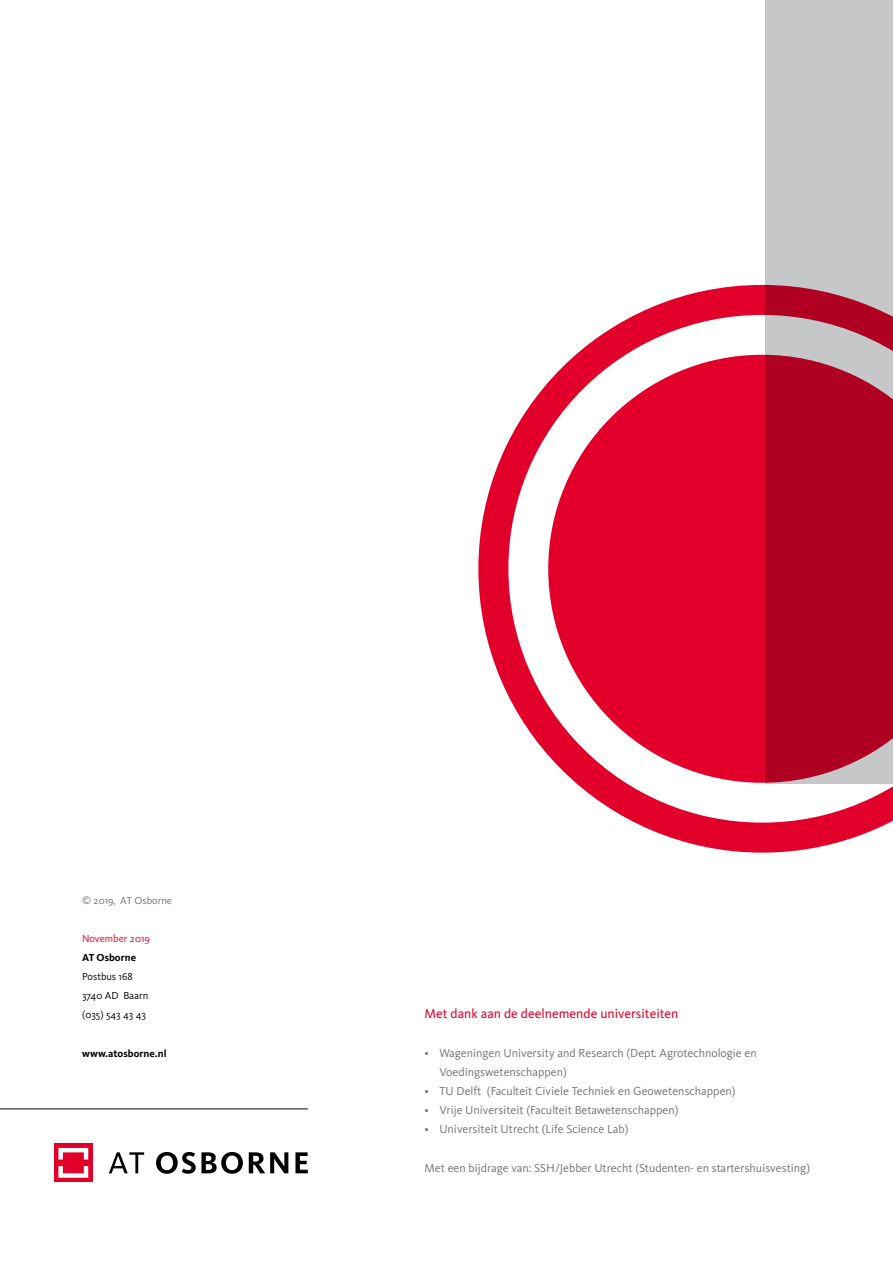
<style>
.page{position:relative;width:893px;height:1263px;background:#fff}
.page>*{position:absolute;margin:0;border:0;box-sizing:border-box;transform-origin:0 0}
.Bodytext{font:13.5px "Kievit";color:#e2002b}
.Bodytext-2{font:12px/19.2px "Kievit";color:#707172}
.Bodytext-3{font:10.5px "Kievit";color:#000}
.Bodytext-4{font:700 10.5px "Kievit";color:#000}
.Bodytext-5{font:10.5px "Kievit";color:#707172}
.Bodytext-6{font:10.5px "Kievit";color:#e2002b}
</style>
<div class="page">
<div style="left:764px;top:0;width:129px;height:784px;background:#c6c7c8"></div>
<svg style="left:478px;top:285px;width:415px;height:568px"></svg>
<svg style="left:109px;top:1152px;width:35px;height:21px"></svg>
<svg style="left:156px;top:1152px;width:87px;height:22px"></svg>
<svg style="left:249px;top:1152px;width:39px;height:21px"></svg>
<svg style="left:295px;top:1152px;width:13px;height:21px"></svg>
<div style="left:54px;top:1143px;width:39px;height:39px;background:#e2002b"></div>
<svg style="left:58px;top:1148px;width:30px;height:11px"></svg>
<svg style="left:58px;top:1166px;width:30px;height:12px"></svg>
<hr style="left:0;top:1108px;width:308px;height:1px;background:#000">
<p class="Bodytext-5" style="left:82px;top:894px;width:91px">© 2019, AT Osborne</p>
<p class="Bodytext-6" style="left:82px;top:932px;width:69px">November 2019</p>
<p class="Bodytext-4" style="left:82px;top:951px;width:56px">AT Osborne</p>
<p class="Bodytext-3" style="left:82px;top:971px;width:52px">Postbus 168</p>
<p class="Bodytext-3" style="left:82px;top:990px;width:68px">3740 AD Baarn</p>
<p class="Bodytext-3" style="left:82px;top:1009px;width:65px">(035) 543 43 43</p>
<p class="Bodytext-4" style="left:82px;top:1047px;width:86px">www.atosborne.nl</p>
<p class="Bodytext" style="left:425px;top:1006px;width:255px">Met dank aan de deelnemende universiteiten</p>
<p class="Bodytext-2" style="left:439px;top:1043px;width:319px;text-indent:-15px">• Wageningen University and Research (Dept. Agrotechnologie en<br>Voedingswetenschappen)</p>
<p class="Bodytext-2" style="left:425px;top:1081px;width:313px">• TU Delft (Faculteit Civiele Techniek en Geowetenschappen)</p>
<p class="Bodytext-2" style="left:425px;top:1101px;width:255px">• Vrije Universiteit (Faculteit Betawetenschappen)</p>
<p class="Bodytext-2" style="left:425px;top:1120px;width:205px">• Universiteit Utrecht (Life Science Lab)</p>
<p class="Bodytext-2" style="left:425px;top:1158px;width:387px">Met een bijdrage van: SSH/Jebber Utrecht (Studenten- en startershuisvesting)</p>
</div>
